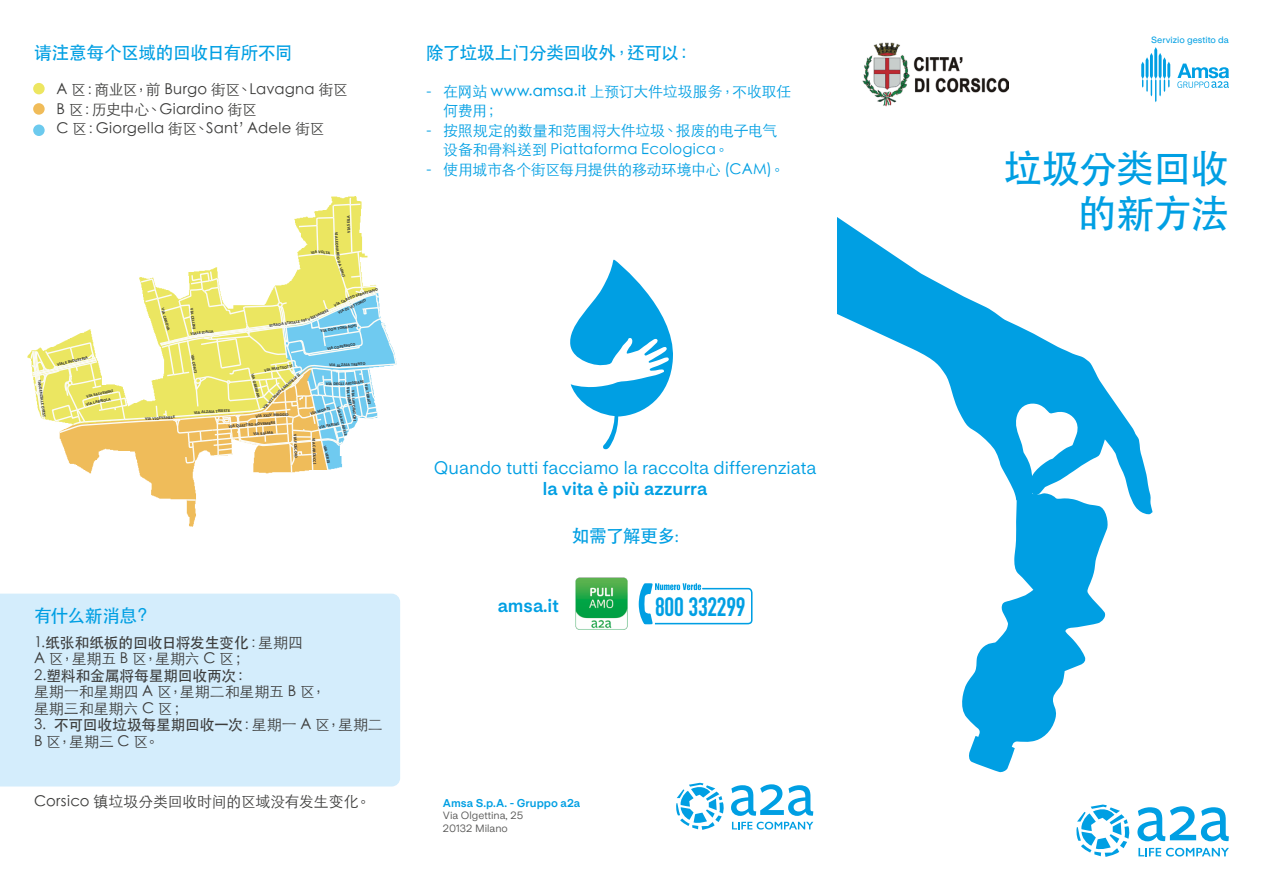
<style>
.page{position:relative;width:1263px;height:893px;background:#fff}
.page>*{position:absolute;margin:0;border:0;box-sizing:border-box;transform-origin:0 0}
.t1{font:500 39px/45px "ST Heiti TC";letter-spacing:-.03em;color:#009fe3;text-align:right}
.t2{font:26.25px "DIN Engschrift Std";letter-spacing:-.01em;color:#009fe3}
.t3{font:500 18px "ST Heiti TC";letter-spacing:-.03em;color:#009fe3}
.t4{font:18px "Life Sans";color:#009fe3}
.t5{font:700 18px "Life Sans";color:#009fe3}
.t6{font:300 15px/16.5px "ST Heiti TC";letter-spacing:.005em;color:#3c3c3b}
.t7{font:300 15px/19.5px "ST Heiti TC";letter-spacing:-.005em;color:#009fe3}
.t8{font:700 11.25px "Life Sans";color:#009fe3}
.t9{font:10.5px/12.6px "Life Sans";color:#575756}
.t10{font:500 9px "Life Sans";color:#009fe3}
.t11{font:700 3.75px "Segoe UI";color:#343434}
.s1{font-weight:500}
.s2{font-family:"Carnas";font-weight:400;font-size:15px}
</style>
<div class="page">
<div style="left:0;top:594px;width:400px;height:192px;background:#d4edfc"></div>
<svg style="left:1141px;top:47px;width:29px;height:55px"></svg>
<svg style="left:1177px;top:64px;width:52px;height:24px"></svg>
<svg style="left:1076px;top:804px;width:54px;height:53px"></svg>
<svg style="left:1137px;top:806px;width:92px;height:35px"></svg>
<svg style="left:1138px;top:848px;width:91px;height:8px"></svg>
<svg style="left:676px;top:783px;width:48px;height:47px"></svg>
<svg style="left:731px;top:784px;width:82px;height:32px"></svg>
<svg style="left:732px;top:822px;width:81px;height:7px"></svg>
<svg style="left:962px;top:515px;width:146px;height:258px"></svg>
<svg style="left:838px;top:217px;width:315px;height:298px"></svg>
<svg style="left:570px;top:260px;width:103px;height:189px"></svg>
<img style="left:862px;top:42px;width:146px;height:65px">
<svg style="left:639px;top:583px;width:113px;height:41px"></svg>
<img style="left:575px;top:577px;width:53px;height:53px">
<img style="left:27px;top:354px;width:169px;height:173px">
<svg style="left:187px;top:499px;width:9px;height:2px"></svg>
<div style="left:33px;top:83px;width:12px;height:11px;background:#ede661;border-radius:50%"></div>
<div style="left:33px;top:103px;width:12px;height:12px;background:#f0bc59;border-radius:50%"></div>
<div style="left:33px;top:125px;width:12px;height:11px;background:#6ccaee;border-radius:50%"></div>
<svg style="left:29px;top:196px;width:368px;height:278px"></svg>
<h3 class="t3" style="left:34px;top:43px;width:260px">请注意每个区域的回收日有所不同</h3>
<h3 class="t6" style="left:57px;top:78px;width:293px;line-height:19.5px">A 区：商业区，前 Burgo 街区、Lavagna 街区<br>B 区：历史中心、Giardino 街区<br>C 区：Giorgella 街区、Sant’Adele 街区</h3>
<p class="t11" style="left:347px;top:233px;width:19px;rotate:-92deg">V AI SELLA</p>
<p class="t11" style="left:41px;top:379px;width:40px;rotate:82deg">TANGENZIALE OVEST</p>
<p class="t11" style="left:57px;top:363px;width:33px;rotate:-13deg">VIALE INDUSTRIA</p>
<p class="t11" style="left:93px;top:393px;width:21px;rotate:-12deg">SALVEMINI</p>
<p class="t11" style="left:93px;top:400px;width:19px;rotate:-13deg">LABRIOLA</p>
<p class="t11" style="left:165px;top:308px;width:25px;rotate:75deg">VIA CANOVA</p>
<p class="t11" style="left:194px;top:315px;width:15px;rotate:81deg">CELLINI</p>
<p class="t11" style="left:190px;top:332px;width:12px;rotate:-9deg">VIALE</p>
<p class="t11" style="left:202px;top:330px;width:13px;rotate:-8deg">ITALIA</p>
<p class="t11" style="left:318px;top:250px;width:13px;rotate:5deg">VOLTA</p>
<p class="t11" style="left:339px;top:239px;width:22px;rotate:85deg">LEONARDO</p>
<p class="t11" style="left:341px;top:260px;width:18px;rotate:72deg">DA VINCI</p>
<p class="t11" style="left:355px;top:293px;width:24px;rotate:-15deg">SEBASTIANO</p>
<p class="t11" style="left:340px;top:300px;width:16px;rotate:-25deg">CABOTO</p>
<p class="t11" style="left:349px;top:305px;width:19px;rotate:-26deg">VITTORIO</p>
<p class="t11" style="left:307px;top:317px;width:24px;rotate:-24deg">VIGEVANESE</p>
<p class="t11" style="left:269px;top:323px;width:16px;rotate:-7deg">STRADA</p>
<p class="t11" style="left:285px;top:321px;width:17px;rotate:-9deg">STATALE</p>
<p class="t11" style="left:320px;top:329px;width:38px;rotate:-9deg">VIA DON TORNAGHI</p>
<p class="t11" style="left:327px;top:347px;width:30px;rotate:-9deg">VIA COPERNICO</p>
<p class="t11" style="left:145px;top:417px;width:31px;rotate:-4deg">VIA VIGEVANESE</p>
<p class="t11" style="left:194px;top:354px;width:20px;rotate:80deg">VIA CONTI</p>
<p class="t11" style="left:194px;top:411px;width:37px;rotate:-4deg">VIA ALZAIA TRIESTE</p>
<p class="t11" style="left:264px;top:368px;width:30px;rotate:-9deg">VIA MATTEOTTI</p>
<p class="t11" style="left:254px;top:373px;width:27px;rotate:75deg">VIA OBERDAN</p>
<p class="t11" style="left:281px;top:388px;width:25px;rotate:-41deg">EMANUELE II</p>
<p class="t11" style="left:267px;top:401px;width:19px;rotate:-46deg">VITTORIO</p>
<p class="t11" style="left:256px;top:414px;width:18px;rotate:-4deg">VIA XXIV</p>
<p class="t11" style="left:273px;top:413px;width:17px;rotate:-2deg">MAGGIO</p>
<p class="t11" style="left:228px;top:424px;width:48px;rotate:-5deg">VIA QUATTRO NOVEMBRE</p>
<p class="t11" style="left:253px;top:432px;width:22px;rotate:-5deg">VIA SALMA</p>
<p class="t11" style="left:297px;top:434px;width:25px;rotate:87deg">VIA FOSCOLO</p>
<p class="t11" style="left:336px;top:363px;width:15px;rotate:-3deg">ALZAIA</p>
<p class="t11" style="left:351px;top:362px;width:16px;rotate:-4deg">TRENTO</p>
<p class="t11" style="left:333px;top:382px;width:12px;rotate:1deg">DEGLI</p>
<p class="t11" style="left:345px;top:382px;width:20px;rotate:-7deg">ARTIGIANI</p>
<p class="t11" style="left:368px;top:384px;width:22px;rotate:80deg">VIA TURATI</p>
<p class="t11" style="left:355px;top:390px;width:32px;rotate:87deg">VIA LAVORATORI</p>
<p class="t11" style="left:350px;top:394px;width:13px;rotate:78deg">FIUME</p>
<p class="t11" style="left:340px;top:406px;width:31px;rotate:74deg">VIA SANT'ADELE</p>
<p class="t11" style="left:310px;top:411px;width:22px;rotate:-15deg">VIA MONTI</p>
<p class="t11" style="left:319px;top:426px;width:22px;rotate:-12deg">VIA PARINI</p>
<p class="t11" style="left:316px;top:438px;width:27px;rotate:88deg">VIA CARDUCCI</p>
<p class="t11" style="left:327px;top:445px;width:20px;rotate:78deg">VIA VERDI</p>
<h3 class="t3" style="left:34px;top:605px;width:120px">有什么新消息？</h3>
<h3 class="t6" style="left:34px;top:633px;width:293px">1.<span class="s1">纸张和纸板的回收日将发生变化</span>：星期四<br>A 区，星期五 B 区，星期六 C 区；<br>2.<span class="s1">塑料和金属将每星期回收两次：<br></span>星期一和星期四 A 区，星期二和星期五 B 区，星期三和星期六 C 区；</h3>
<h3 class="t6" style="left:34px;top:715px;width:350px">3. <span class="s1">不可回收垃圾每星期回收一次</span>：星期一 A 区，星期二<br>B 区，星期三 C 区。</h3>
<h3 class="t6" style="left:34px;top:792px;width:338px">Corsico 镇垃圾分类回收时间的区域没有发生变化。</h3>
<h3 class="t3" style="left:426px;top:43px;width:268px">除了垃圾上门分类回收外，还可以：</h3>
<h3 class="t7" style="left:443px;top:80px;width:350px;text-indent:-16px">- 在网站 <span class="s1">www.amsa.it</span> 上预订大件垃圾服务，不收取任何费用；</h3>
<h3 class="t7" style="left:443px;top:119px;width:336px;text-indent:-16px">- 按照规定的数量和范围将大件垃圾、报废的电子电气设备和骨料送到 Piattaforma Ecologica。</h3>
<h3 class="t7" style="left:426px;top:158px;width:360px">- 使用城市各个街区每月提供的移动环境中心 (CAM)。</h3>
<h3 class="t4" style="left:434px;top:457px;width:384px">Quando tutti facciamo la raccolta differenziata</h3>
<h3 class="t5" style="left:543px;top:479px;width:166px">la vita è più azzurra</h3>
<h3 class="t3" style="left:572px;top:526px;width:109px">如需了解更多<span class="s2">:</span></h3>
<h3 class="t5" style="left:498px;top:596px;width:63px">amsa.it</h3>
<h2 class="t2" style="left:655px;top:591px;width:92px">800 332299</h2>
<h3 class="t8" style="left:443px;top:796px;width:139px">Amsa S.p.A. - Gruppo a2a</h3>
<h3 class="t9" style="left:443px;top:809px;width:82px">Via Olgettina, 25<br>20132 Milano</h3>
<h3 class="t10" style="left:1151px;top:34px;width:79px">Servizio gestito da</h3>
<h1 class="t1" style="left:1003px;top:144px;width:227px">垃圾分类回收的新方法</h1>
</div>
